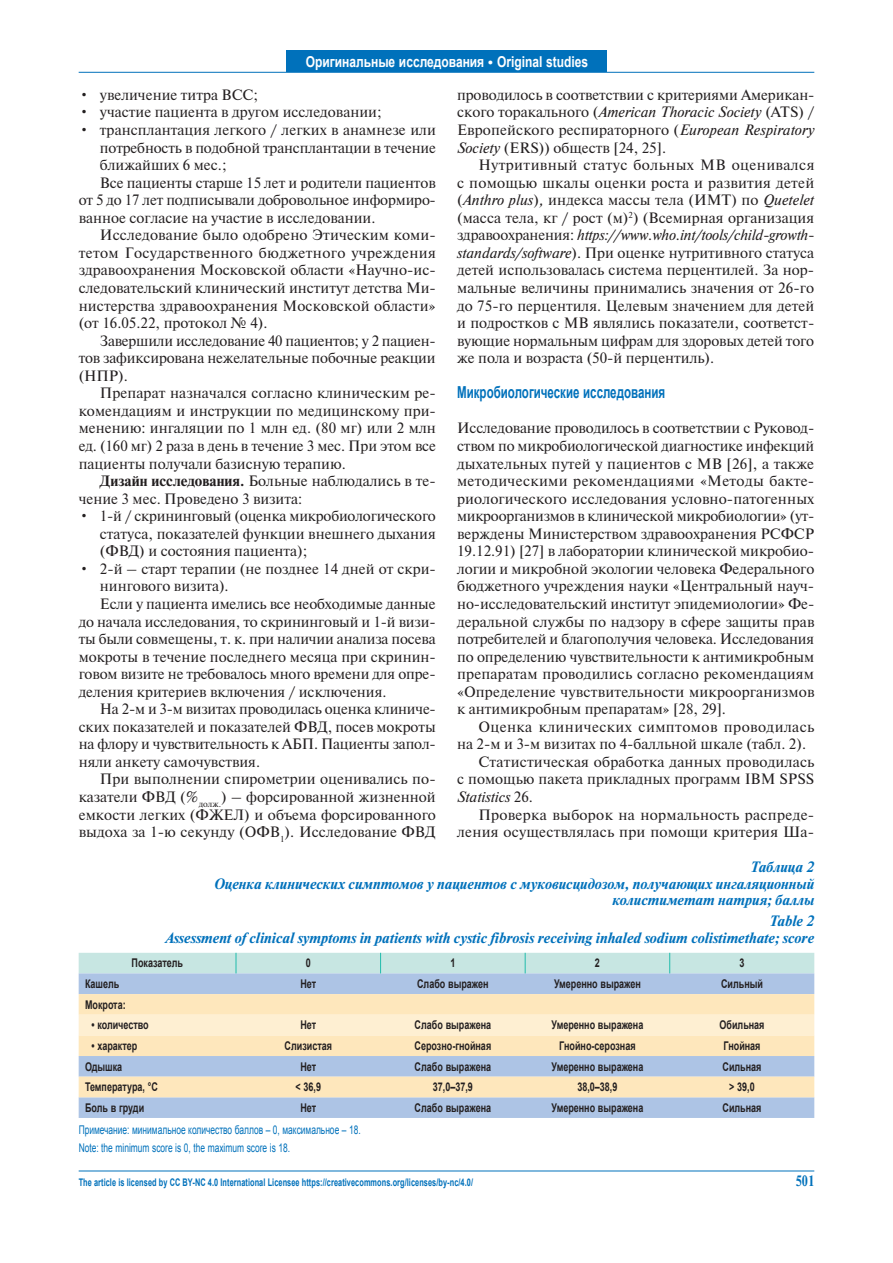
<style>
.page{position:relative;width:893px;height:1263px;background:#fff}
.page>*{position:absolute;margin:0;border:0;box-sizing:border-box;transform-origin:0 0}
.t1{font:700 16.5px "Arial";color:#0071bb;scale:.7 1}
.t2{font:15px/17.5px "Newton";color:#231f20;text-align:justify}
.t3{font:italic 700 15px/16.5px "Newton";color:#0071bb;text-align:right}
.t4{font:15px "Newton";letter-spacing:.025em;color:#231f20}
.t5{font:700 15px "Arial";color:#fff;scale:.8 1}
.t6{font:15px "Newton";letter-spacing:.02em;color:#231f20}
.t7{font:italic 15px "Newton";color:#231f20}
.t8{font:700 15px "Newton";color:#0071bb;scale:.8 1}
.t9{font:700 12px "Arial";color:#231f20;scale:.75 1}
.t10{font:12px/17.7px "Arial";color:#0071bb;scale:.7 1}
.t11{font:700 10.5px "Arial";letter-spacing:.01em;color:#0071bb;scale:.7 1}
.s1{font-size:9px}
.s2{font-weight:700}
.s3{font-style:italic}
.s4{font-style:normal}
</style>
<div class="page">
<hr style="left:79px;top:72px;width:735px;height:1px;background:#0071bb">
<div style="left:287px;top:51px;width:320px;height:21px;background:#0071bb"></div>
<hr style="left:79px;top:1170px;width:735px;height:1px;background:#0071bb">
<div style="left:79px;top:973px;width:735px;height:145px;background:#adc4e5"></div>
<svg style="left:79px;top:994px;width:735px;height:103px;background:#eadec6"></svg>
<div style="left:79px;top:1015px;width:735px;height:20px;background:#feefd2"></div>
<div style="left:79px;top:953px;width:735px;height:20px;background:#c7e6e2"></div>
<p class="t5" style="left:306px;top:51px;width:354px">Оригинальные исследования <span class="s1">●</span> Original studies</p>
<p class="t2" style="left:79px;top:86px;width:181px">• увеличение титра BCC;</p>
<p class="t2" style="left:79px;top:103px;width:304px">• участие пациента в другом исследовании;</p>
<p class="t2" style="left:79px;top:121px;width:359px">• трансплантация легкого / легких в анамнезе или</p>
<p class="t2" style="left:100px;top:138px;width:338px">потребность в подобной трансплантации в течение</p>
<p class="t2" style="left:100px;top:156px;width:128px">ближайших 6 мес.;</p>
<p class="t2" style="left:100px;top:173px;width:337px">Все пациенты старше 15 лет и родители пациентов</p>
<p class="t2" style="left:79px;top:191px;width:359px">от 5 до 17 лет подписывали добровольное информиро-</p>
<p class="t2" style="left:79px;top:208px;width:298px">ванное согласие на участие в исследовании.</p>
<p class="t2" style="left:100px;top:226px;width:337px">Исследование было одобрено Этическим коми-</p>
<p class="t4" style="left:79px;top:242px;width:359px">тетом Государственного бюджетного учреждения</p>
<p class="t2" style="left:79px;top:261px;width:359px">здравоохранения Московской области «Научно-ис-</p>
<p class="t2" style="left:79px;top:279px;width:359px">следовательский клинический институт детства Ми-</p>
<p class="t2" style="left:79px;top:296px;width:358px">нистерства здравоохранения Московской области»</p>
<p class="t2" style="left:79px;top:314px;width:190px">(от 16.05.22, протокол № 4).</p>
<p class="t2" style="left:100px;top:331px;width:337px">Завершили исследование 40 пациентов; у 2 пациен-</p>
<p class="t2" style="left:79px;top:349px;width:358px">тов зафиксирована нежелательные побочные реакции</p>
<p class="t2" style="left:79px;top:366px;width:51px">(НПР).</p>
<p class="t2" style="left:100px;top:384px;width:337px">Препарат назначался согласно клиническим ре-</p>
<p class="t2" style="left:79px;top:401px;width:359px">комендациям и инструкции по медицинскому при-</p>
<p class="t2" style="left:79px;top:419px;width:359px">менению: ингаляции по 1 млн ед. (80 мг) или 2 млн</p>
<p class="t2" style="left:79px;top:437px;width:359px">ед. (160 мг) 2 раза в день в течение 3 мес. При этом все</p>
<p class="t2" style="left:79px;top:454px;width:269px">пациенты получали базисную терапию.</p>
<p class="t2" style="left:100px;top:472px;width:337px"><span class="s2">Дизайн исследования.</span> Больные наблюдались в те-</p>
<p class="t2" style="left:79px;top:489px;width:225px">чение 3 мес. Проведено 3 визита:</p>
<p class="t2" style="left:100px;top:507px;width:337px;text-indent:-21px">• 1-й / скрининговый (оценка микробиологического статуса, показателей функции внешнего дыхания (ФВД) и состояния пациента);</p>
<p class="t2" style="left:79px;top:559px;width:359px">• 2-й – старт терапии (не позднее 14 дней от скри-</p>
<p class="t2" style="left:100px;top:577px;width:130px">нингового визита).</p>
<p class="t2" style="left:100px;top:594px;width:337px">Если у пациента имелись все необходимые данные</p>
<p class="t2" style="left:79px;top:612px;width:359px">до начала исследования, то скрининговый и 1-й визи-</p>
<p class="t2" style="left:79px;top:630px;width:358px">ты были совмещены, т. к. при наличии анализа посева</p>
<p class="t2" style="left:79px;top:647px;width:359px">мокроты в течение последнего месяца при скринин-</p>
<p class="t2" style="left:79px;top:665px;width:359px">говом визите не требовалось много времени для опре-</p>
<p class="t2" style="left:79px;top:682px;width:309px">деления критериев включения / исключения.</p>
<p class="t2" style="left:100px;top:700px;width:337px">На 2-м и 3-м визитах проводилась оценка клиниче-</p>
<p class="t2" style="left:79px;top:717px;width:359px">ских показателей и показателей ФВД, посев мокроты</p>
<p class="t2" style="left:79px;top:735px;width:359px">на флору и чувствительность к АБП. Пациенты запол-</p>
<p class="t2" style="left:79px;top:752px;width:183px">няли анкету самочувствия.</p>
<p class="t2" style="left:100px;top:770px;width:337px">При выполнении спирометрии оценивались по-</p>
<p class="t2" style="left:79px;top:788px;width:359px">казатели ФВД (%<sub>долж.</sub>) – форсированной жизненной</p>
<p class="t2" style="left:79px;top:805px;width:359px">емкости легких (ФЖЕЛ) и объема форсированного</p>
<p class="t2" style="left:79px;top:823px;width:359px">выдоха за 1-ю секунду (ОФВ<sub>1</sub>). Исследование ФВД</p>
<p class="t2" style="left:457px;top:86px;width:359px">проводилось в соответствии с критериями Американ&shy;ского торакального (<span class="s3">American Thoracic Society</span> (ATS) / Европейского респираторного (<span class="s3">European Respiratory Society</span> (ERS)) обществ [24, 25].</p>
<p class="t2" style="left:457px;top:156px;width:359px;text-indent:21px">Нутритивный статус больных МВ оценивался с помощью шкалы оценки роста и развития детей (<span class="s3">Anthro plus</span>)<span class="s3">,</span> индекса массы тела (ИМТ) по <span class="s3">Quetelet </span>(масса тела, кг / рост (м)<sup>2</sup>) (Всемирная организация здравоохранения: <span class="s3">https://www.who.int/tools/child-growth&shy;standards/software</span>). При оценке нутритивного статуса детей использовалась система перцентилей. За нор&shy;мальные величины принимались значения от 26-го до 75-го перцентиля. Целевым значением для детей и подростков с МВ являлись показатели, соответст&shy;вующие нормальным цифрам для здоровых детей того же пола и возраста (50-й перцентиль).</p>
<p class="t1" style="left:457px;top:381px;width:299px">Микробиологические исследования</p>
<p class="t2" style="left:457px;top:419px;width:359px;text-align:left">Исследование проводилось в соответствии с Руковод&shy;ством по микробиологической диагностике инфекций дыхательных путей у пациентов с МВ [26], а также методическими рекомендациями «Методы бакте&shy;риологического исследования условно-патогенных микроорганизмов в клинической микробиологии» (ут&shy;верждены Министерством здравоохранения РСФСР 19.12.91) [27] в лаборатории клинической микробио&shy;логии и микробной экологии человека Федерального бюджетного учреждения науки «Центральный науч&shy;но-исследовательский институт эпидемиологии» Фе&shy;деральной службы по надзору в сфере защиты прав потребителей и благополучия человека. Исследования по определению чувствительности к антимикробным препаратам проводились согласно рекомендациям «Определение чувствительности микроорганизмов к антимикробным препаратам» [28, 29].</p>
<p class="t4" style="left:478px;top:716px;width:338px">Оценка клинических симптомов проводилась</p>
<p class="t2" style="left:457px;top:735px;width:350px">на 2-м и 3-м визитах по 4-балльной шкале (табл. 2).</p>
<p class="t2" style="left:478px;top:752px;width:338px">Статистическая обработка данных проводилась</p>
<p class="t2" style="left:457px;top:770px;width:359px">с помощью пакета прикладных программ IBM SPSS</p>
<p class="t7" style="left:457px;top:787px;width:77px">Statistics <span class="s4">26.</span></p>
<p class="t6" style="left:478px;top:803px;width:337px">Проверка выборок на нормальность распреде-</p>
<p class="t2" style="left:457px;top:823px;width:359px">ления осуществлялась при помощи критерия Ша-</p>
<p class="t3" style="left:215px;top:859px;width:601px">Таблица 2<br>Оценка клинических симптомов у пациентов с муковисцидозом, получающих ингаляционный колистиметат натрия; баллы</p>
<p class="t3" style="left:165px;top:913px;width:651px">Table 2<br>Assessment of clinical symptoms in patients with cystic fibrosis receiving inhaled sodium colistimethate; score</p>
<p class="t9" style="left:132px;top:955px;width:70px">Показатель</p>
<p class="t9" style="left:306px;top:955px;width:8px">0</p>
<p class="t9" style="left:450px;top:955px;width:8px">1</p>
<p class="t9" style="left:595px;top:955px;width:8px">2</p>
<p class="t9" style="left:739px;top:955px;width:8px">3</p>
<p class="t9" style="left:85px;top:976px;width:47px">Кашель</p>
<p class="t9" style="left:300px;top:976px;width:23px">Нет</p>
<p class="t9" style="left:417px;top:976px;width:97px">Слабо выражен</p>
<p class="t9" style="left:554px;top:976px;width:117px">Умеренно выражен</p>
<p class="t9" style="left:721px;top:976px;width:57px">Сильный</p>
<p class="t9" style="left:85px;top:996px;width:56px">Мокрота:</p>
<p class="t9" style="left:91px;top:1017px;width:78px">• количество</p>
<p class="t9" style="left:300px;top:1017px;width:23px">Нет</p>
<p class="t9" style="left:415px;top:1017px;width:103px">Слабо выражена</p>
<p class="t9" style="left:551px;top:1017px;width:124px">Умеренно выражена</p>
<p class="t9" style="left:719px;top:1017px;width:62px">Обильная</p>
<p class="t9" style="left:91px;top:1038px;width:63px">• характер</p>
<p class="t9" style="left:285px;top:1038px;width:65px">Слизистая</p>
<p class="t9" style="left:415px;top:1038px;width:104px">Серозно-гнойная</p>
<p class="t9" style="left:559px;top:1038px;width:103px">Гнойно-серозная</p>
<p class="t9" style="left:723px;top:1038px;width:51px">Гнойная</p>
<p class="t9" style="left:85px;top:1058px;width:51px">Одышка</p>
<p class="t9" style="left:300px;top:1058px;width:23px">Нет</p>
<p class="t9" style="left:415px;top:1058px;width:103px">Слабо выражена</p>
<p class="t9" style="left:551px;top:1058px;width:124px">Умеренно выражена</p>
<p class="t9" style="left:722px;top:1058px;width:53px">Сильная</p>
<p class="t9" style="left:85px;top:1079px;width:99px">Температура, °С</p>
<p class="t9" style="left:296px;top:1079px;width:36px">&lt; 36,9</p>
<p class="t9" style="left:433px;top:1079px;width:55px">37,0–37,9</p>
<p class="t9" style="left:577px;top:1079px;width:55px">38,0–38,9</p>
<p class="t9" style="left:729px;top:1079px;width:36px">&gt; 39,0</p>
<p class="t9" style="left:85px;top:1100px;width:80px">Боль в груди</p>
<p class="t9" style="left:300px;top:1100px;width:23px">Нет</p>
<p class="t9" style="left:415px;top:1100px;width:103px">Слабо выражена</p>
<p class="t9" style="left:551px;top:1100px;width:124px">Умеренно выражена</p>
<p class="t9" style="left:722px;top:1100px;width:53px">Сильная</p>
<p class="t10" style="left:79px;top:1121px;width:405px">Примечание: минимальное количество баллов – 0, максимальное – 18.<br>Note: the minimum score is 0, the maximum score is 18.</p>
<p class="t11" style="left:79px;top:1176px;width:565px">The article is licensed by CC BY-NC 4.0 International Licensee https://creativecommons.org/licenses/by-nc/4.0/</p>
<p class="t8" style="left:796px;top:1172px;width:25px">501</p>
</div>
